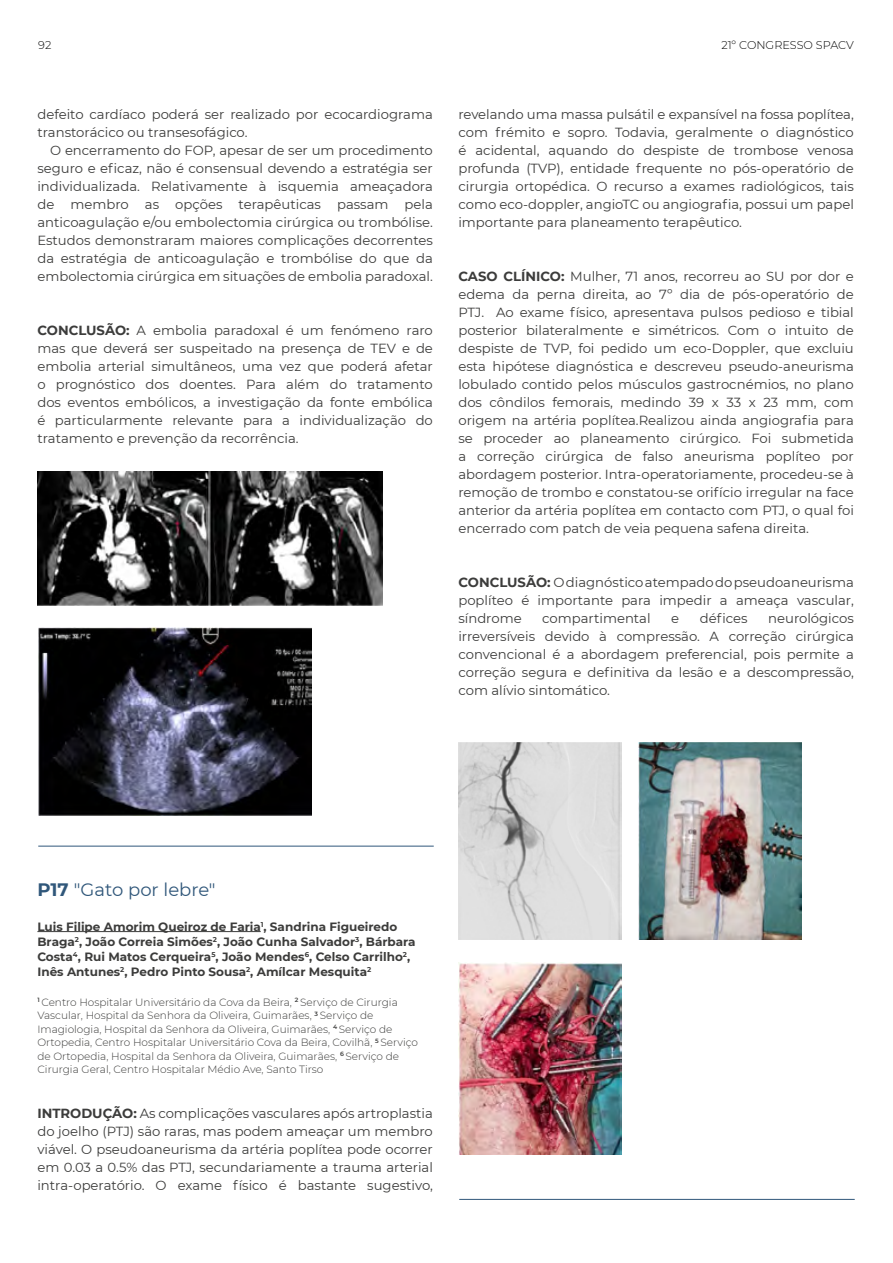
<style>
.page{position:relative;width:893px;height:1263px;background:#fff}
.page>*{position:absolute;margin:0;border:0;box-sizing:border-box;transform-origin:0 0}
.t1{font:18px "Montserrat";color:#30577a}
.t2{font:13.2px/18px "Montserrat";color:#3c3c3b;text-align:justify}
.t3{font:700 12px/15px "Montserrat";color:#3c3c3b}
.t4{font:300 11.25px "Montserrat";color:#000}
.t5{font:300 10.5px/13.5px "Montserrat";color:#3c3c3b}
.s1{font-weight:700}
</style>
<div class="page">
<hr style="left:37px;top:931px;width:224px;height:1px;background:#3c3c3b">
<hr style="left:38px;top:846px;width:396px;height:1px;background:#30577a">
<hr style="left:459px;top:1199px;width:396px;height:1px;background:#30577a">
<img style="left:37px;top:471px;width:346px;height:135px">
<img style="left:38px;top:628px;width:274px;height:187px">
<img style="left:458px;top:742px;width:164px;height:197px">
<img style="left:638px;top:742px;width:164px;height:197px">
<img style="left:458px;top:963px;width:164px;height:191px">
<p class="t4" style="left:38px;top:38px;width:15px">92</p>
<p class="t2" style="left:37px;top:105px;width:397px">defeito cardíaco poderá ser realizado por ecocardiograma transtorácico ou transesofágico.</p>
<p class="t2" style="left:37px;top:141px;width:397px;text-indent:13px">O encerramento do FOP, apesar de ser um procedimento seguro e eficaz, não é consensual devendo a estratégia ser individualizada. Relativamente à isquemia ameaçadora de membro as opções terapêuticas passam pela anticoagulação e/ou embolectomia cirúrgica ou trombólise.<br>Estudos demonstraram maiores complicações decorrentes da estratégia de anticoagulação e trombólise do que da embolectomia cirúrgica em situações de embolia paradoxal.</p>
<p class="t2" style="left:37px;top:321px;width:397px"><span class="s1">CONCLUSÃO:</span> A embolia paradoxal é um fenómeno raro mas que deverá ser suspeitado na presença de TEV e de embolia arterial simultâneos, uma vez que poderá afetar o prognóstico dos doentes. Para além do tratamento dos eventos embólicos, a investigação da fonte embólica é particularmente relevante para a individualização do tratamento e prevenção da recorrência.</p>
<p class="t4" style="left:721px;top:38px;width:134px">21º CONGRESSO SPACV</p>
<p class="t2" style="left:458px;top:105px;width:397px">revelando uma massa pulsátil e expansível na fossa poplítea, com frémito e sopro. Todavia, geralmente o diagnóstico é acidental, aquando do despiste de trombose venosa profunda (TVP), entidade frequente no pós-operatório de cirurgia ortopédica. O recurso a exames radiológicos, tais como eco-doppler, angioTC ou angiografia, possui um papel importante para planeamento terapêutico.</p>
<p class="t2" style="left:458px;top:267px;width:397px"><span class="s1">CASO CLÍNICO:</span> Mulher, 71 anos, recorreu ao SU por dor e edema da perna direita, ao 7º dia de pós-operatório de PTJ. Ao exame físico, apresentava pulsos pedioso e tibial posterior bilateralmente e simétricos. Com o intuito de despiste de TVP, foi pedido um eco-Doppler, que excluiu esta hipótese diagnóstica e descreveu pseudo-aneurisma lobulado contido pelos músculos gastrocnémios, no plano dos côndilos femorais, medindo 39 x 33 x 23 mm, com origem na artéria poplítea.Realizou ainda angiografia para se proceder ao planeamento cirúrgico. Foi submetida a correção cirúrgica de falso aneurisma poplíteo por abordagem posterior. Intra-operatoriamente, procedeu-se à remoção de trombo e constatou-se orifício irregular na face anterior da artéria poplítea em contacto com PTJ, o qual foi encerrado com patch de veia pequena safena direita.</p>
<p class="t2" style="left:458px;top:573px;width:397px"><span class="s1">CONCLUSÃO:</span> O diagnóstico atempado do pseudoaneurisma poplíteo é importante para impedir a ameaça vascular, síndrome</p>
<p class="t2" style="left:542px;top:609px;width:110px">compartimental</p>
<p class="t2" style="left:671px;top:609px;width:9px">e</p>
<p class="t2" style="left:700px;top:609px;width:49px">défices</p>
<p class="t2" style="left:458px;top:609px;width:397px;text-indent:310px">neurológicos irreversíveis devido à compressão. A correção cirúrgica convencional é a abordagem preferencial, pois permite a correção segura e definitiva da lesão e a descompressão, com alívio sintomático.</p>
<h1 class="t1" style="left:37px;top:879px;width:180px"><span class="s1">P17</span> "Gato por lebre"</h1>
<p class="t3" style="left:37px;top:919px;width:380px">Luis Filipe Amorim Queiroz de Faria<sup>1</sup>, Sandrina Figueiredo Braga<sup>2</sup>, João Correia Simões<sup>2</sup>, João Cunha Salvador<sup>3</sup>, Bárbara Costa<sup>4</sup>, Rui Matos Cerqueira<sup>5</sup>, João Mendes<sup>6</sup>, Celso Carrilho<sup>2</sup>, Inês Antunes<sup>2</sup>, Pedro Pinto Sousa<sup>2</sup>, Amílcar Mesquita<sup>2</sup></p>
<p class="t5" style="left:37px;top:995px;width:382px"><sup>1</sup> Centro Hospitalar Universitário da Cova da Beira, <sup>2</sup> Serviço de Cirurgia Vascular, Hospital da Senhora da Oliveira, Guimarães, <sup>3</sup> Serviço de Imagiologia, Hospital da Senhora da Oliveira, Guimarães, <sup>4</sup> Serviço de Ortopedia, Centro Hospitalar Universitário Cova da Beira, Covilhã, <sup>5</sup> Serviço de Ortopedia, Hospital da Senhora da Oliveira, Guimarães, <sup>6</sup> Serviço de Cirurgia Geral, Centro Hospitalar Médio Ave, Santo Tirso</p>
<p class="t2" style="left:37px;top:1104px;width:397px"><span class="s1">INTRODUÇÃO:</span> As complicações vasculares após artroplastia do joelho (PTJ) são raras, mas podem ameaçar um membro viável. O pseudoaneurisma da artéria poplítea pode ocorrer em 0.03 a 0.5% das PTJ, secundariamente a trauma arterial intra-operatório. O exame físico é bastante sugestivo,</p>
</div>
